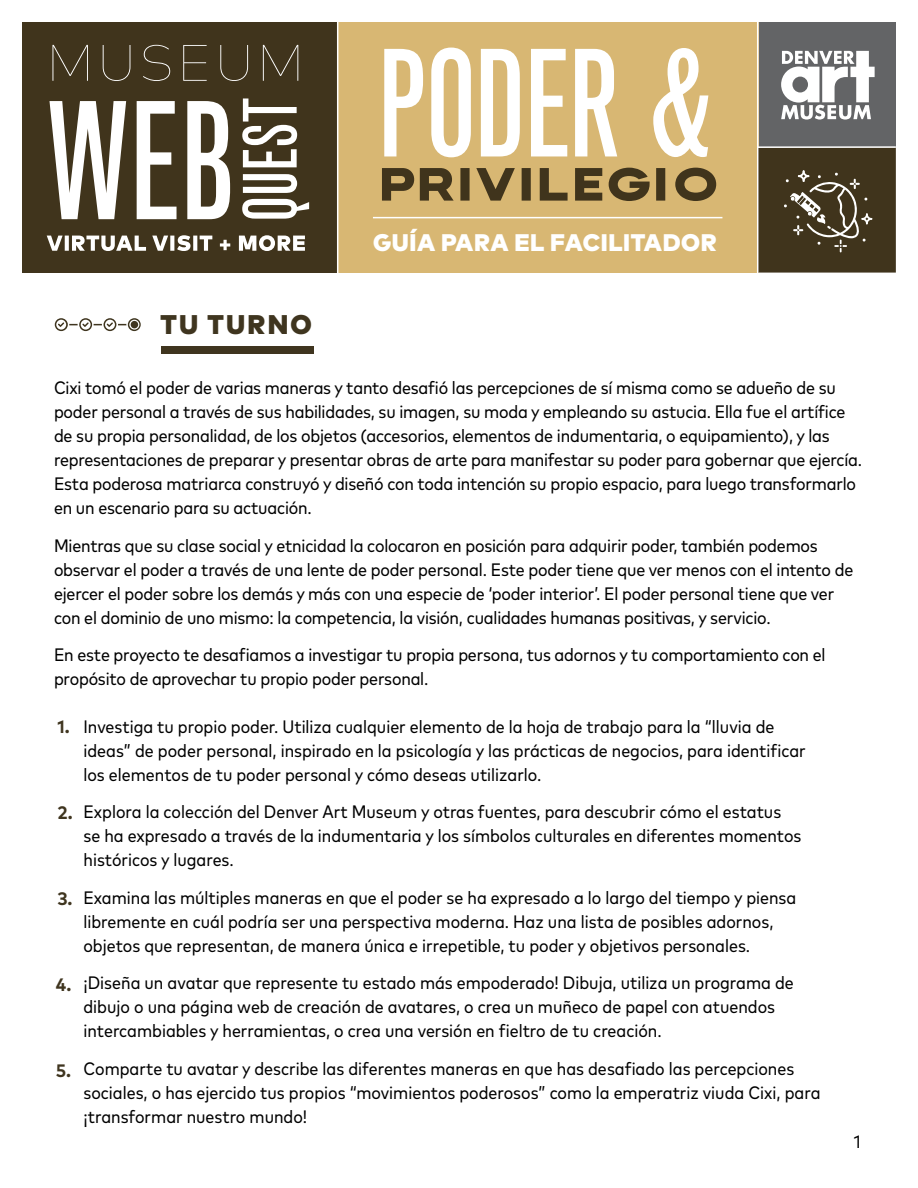
<style>
.page{position:relative;width:918px;height:1188px;background:#fff}
.page>*{position:absolute;margin:0;border:0;box-sizing:border-box;transform-origin:0 0}
.t1{font:900 27px "Mark W1 G";letter-spacing:.08em;color:#3f351f}
.t2{font:900 24px "Mark W1 G";letter-spacing:.025em;color:#fff}
.t3{font:18px/24px "Mark W1 G Nr";letter-spacing:-.01em;color:#000}
.t4{font:700 18px "Mark W1 G";color:#3f351f}
</style>
<div class="page">
<div style="left:759px;top:22px;width:137px;height:125px;background:#636466"></div>
<div style="left:337px;top:22px;width:421px;height:251px;background:#d8b773"></div>
<div style="left:22px;top:22px;width:316px;height:251px;background:#40341c"></div>
<svg style="left:781px;top:51px;width:94px;height:69px"></svg>
<hr style="left:337px;top:18px;width:1px;height:258px;background:#fff">
<svg style="left:758px;top:148px;width:138px;height:125px;background:#4d422c"></svg>
<hr style="left:757px;top:19px;width:1px;height:261px;background:#fff">
<hr style="left:758px;top:146px;width:138px;height:2px;background:#fff">
<svg style="left:47px;top:235px;width:258px;height:16px"></svg>
<svg style="left:50px;top:101px;width:180px;height:118px"></svg>
<svg style="left:52px;top:45px;width:246px;height:36px"></svg>
<svg style="left:242px;top:98px;width:67px;height:121px"></svg>
<hr style="left:373px;top:217px;width:349px;height:1px;background:#fff">
<svg style="left:382px;top:167px;width:335px;height:34px"></svg>
<svg style="left:384px;top:47px;width:325px;height:110px"></svg>
<div style="left:161px;top:346px;width:152px;height:7px;background:#3f351f"></div>
<svg style="left:55px;top:318px;width:86px;height:13px"></svg>
<h1 class="t1" style="left:160px;top:303px;width:153px">TU TURNO</h1>
<h2 class="t2" style="left:374px;top:223px;width:345px">GUÍA PARA EL FACILITADOR</h2>
<p class="t3" style="left:54px;top:375px;width:810px">Cixi tomó el poder de varias maneras y tanto desafió las percepciones de sí misma como se adueño de su poder personal a través de sus habilidades, su imagen, su moda y empleando su astucia. Ella fue el artífice de su propia personalidad, de los objetos (accesorios, elementos de indumentaria, o equipamiento), y las representaciones de preparar y presentar obras de arte para manifestar su poder para gobernar que ejercía.<br>Esta poderosa matriarca construyó y diseñó con toda intención su propio espacio, para luego transformarlo en un escenario para su actuación.</p>
<p class="t3" style="left:54px;top:533px;width:801px">Mientras que su clase social y etnicidad la colocaron en posición para adquirir poder, también podemos observar el poder a través de una lente de poder personal. Este poder tiene que ver menos con el intento de ejercer el poder sobre los demás y más con una especie de ‘poder interior’. El poder personal tiene que ver con el dominio de uno mismo: la competencia, la visión, cualidades humanas positivas, y servicio.</p>
<p class="t3" style="left:54px;top:642px;width:773px">En este proyecto te desafiamos a investigar tu propia persona, tus adornos y tu comportamiento con el propósito de aprovechar tu propio poder personal.</p>
<p class="t3" style="left:84px;top:714px;width:724px">Investiga tu propio poder. Utiliza cualquier elemento de la hoja de trabajo para la “lluvia de ideas” de poder personal, inspirado en la psicología y las prácticas de negocios, para identificar los elementos de tu poder personal y cómo deseas utilizarlo.</p>
<p class="t3" style="left:84px;top:799px;width:719px">Explora la colección del Denver Art Museum y otras fuentes, para descubrir cómo el estatus se ha expresado a través de la indumentaria y los símbolos culturales en diferentes momentos históricos y lugares.</p>
<p class="t3" style="left:84px;top:885px;width:714px">Examina las múltiples maneras en que el poder se ha expresado a lo largo del tiempo y piensa libremente en cuál podría ser una perspectiva moderna. Haz una lista de posibles adornos, objetos que representan, de manera única e irrepetible, tu poder y objetivos personales.</p>
<p class="t3" style="left:84px;top:970px;width:712px">¡Diseña un avatar que represente tu estado más empoderado! Dibuja, utiliza un programa de dibujo o una página web de creación de avatares, o crea un muñeco de papel con atuendos intercambiables y herramientas, o crea una versión en fieltro de tu creación.</p>
<p class="t3" style="left:84px;top:1055px;width:739px">Comparte tu avatar y describe las diferentes maneras en que has desafiado las percepciones sociales, o has ejercido tus propios “movimientos poderosos” como la emperatriz viuda Cixi, para ¡transformar nuestro mundo!</p>
<p class="t4" style="left:57px;top:713px;width:14px">1.</p>
<p class="t4" style="left:57px;top:799px;width:17px">2.</p>
<p class="t4" style="left:57px;top:885px;width:17px">3.</p>
<p class="t4" style="left:56px;top:971px;width:17px">4.</p>
<p class="t4" style="left:56px;top:1057px;width:17px">5.</p>
<p class="t3" style="left:854px;top:1129px;width:8px">1</p>
</div>
